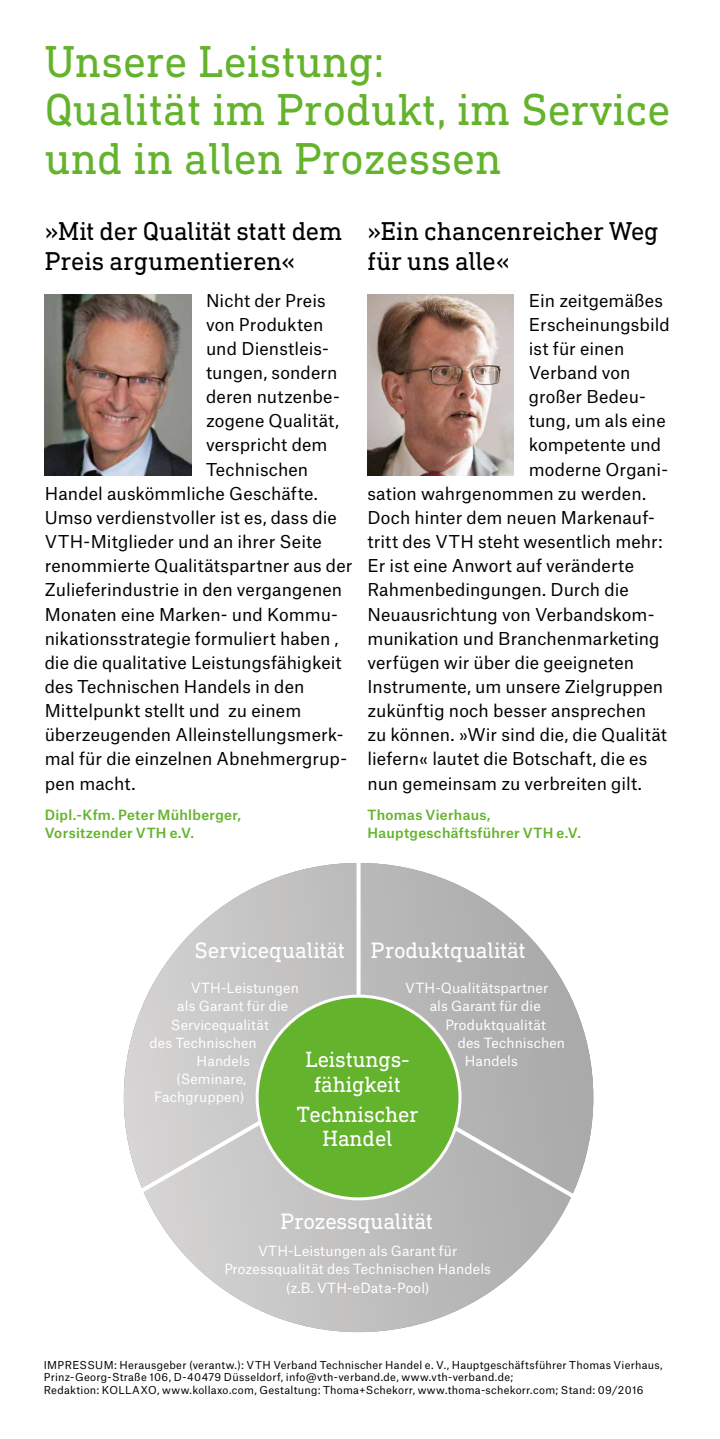
<style>
.page{position:relative;width:720px;height:1439px;background:#fff}
.page>*{position:absolute;margin:0;border:0;box-sizing:border-box;transform-origin:0 0}
.t1{font:45.5px/48.3px "DIN Next Slab Pro";color:#64b32c}
.t2{font:26.25px/30.1px "DIN Next Slab Pro";letter-spacing:-.005em;color:#000}
.t3{font:22.75px "DIN Next Slab Pro";letter-spacing:-.01em;color:#fff}
.t4{font:22.4px/24.2px "DIN Next Slab Pro";letter-spacing:-.005em;color:#fff;text-align:center}
.t5{font:16.97px "Atlas Grotesk";letter-spacing:.005em;color:#000}
.t6{font:13.47px/18.2px "Atlas Grotesk";letter-spacing:.01em;color:#fff;text-align:center}
.t7{font:500 13.47px/18.2px "Atlas Grotesk";letter-spacing:.025em;color:#64b32c}
.t8{font:10.5px/12.1px "Atlas Grotesk";letter-spacing:.025em;color:#000}
</style>
<div class="page">
<img style="left:367px;top:294px;width:146px;height:181px">
<img style="left:45px;top:294px;width:146px;height:181px">
<div style="left:124px;top:863px;width:469px;height:469px;background:linear-gradient(to right,#d5d4d4,#a8a8a8);border-radius:235px"></div>
<svg style="left:356px;top:863px;width:4px;height:131px"></svg>
<svg style="left:423px;top:1107px;width:171px;height:165px"></svg>
<svg style="left:123px;top:1098px;width:175px;height:164px"></svg>
<div style="left:257px;top:996px;width:203px;height:203px;background:#64b32c;border-radius:50%"></div>
<h1 class="t1" style="left:45px;top:37px;width:627px">Unsere Leistung:<br>Qualität im Produkt, im Service und in allen Prozessen</h1>
<h2 class="t2" style="left:45px;top:216px;width:299px">»Mit der Qualität statt dem<br>Preis argumentieren«</h2>
<p class="t5" style="left:206px;top:286px;width:121px">Nicht der Preis</p>
<p class="t5" style="left:206px;top:310px;width:119px">von Produkten</p>
<p class="t5" style="left:206px;top:335px;width:124px">und Dienstleis-</p>
<p class="t5" style="left:206px;top:359px;width:133px">tungen, sondern</p>
<p class="t5" style="left:206px;top:383px;width:135px">deren nutzenbe-</p>
<p class="t5" style="left:206px;top:407px;width:134px">zogene Qualität,</p>
<p class="t5" style="left:206px;top:431px;width:123px">verspricht dem</p>
<p class="t5" style="left:206px;top:455px;width:104px">Technischen</p>
<p class="t5" style="left:45px;top:479px;width:274px">Handel auskömmliche Geschäfte.</p>
<p class="t5" style="left:45px;top:504px;width:294px">Umso verdienstvoller ist es, dass die</p>
<p class="t5" style="left:45px;top:528px;width:278px">VTH-Mitglieder und an ihrer Seite</p>
<p class="t5" style="left:45px;top:552px;width:309px">renommierte Qualitätspartner aus der</p>
<p class="t5" style="left:45px;top:576px;width:299px">Zulieferindustrie in den vergangenen</p>
<p class="t5" style="left:45px;top:600px;width:295px">Monaten eine Marken- und Kommu-</p>
<p class="t5" style="left:45px;top:624px;width:295px">nikationsstrategie formuliert haben ,</p>
<p class="t5" style="left:45px;top:649px;width:298px">die die qualitative Leistungsfähigkeit</p>
<p class="t5" style="left:45px;top:673px;width:261px">des Technischen Handels in den</p>
<p class="t5" style="left:45px;top:697px;width:258px">Mittelpunkt stellt und zu einem</p>
<p class="t5" style="left:45px;top:721px;width:300px">überzeugenden Alleinstellungsmerk-</p>
<p class="t5" style="left:45px;top:745px;width:304px">mal für die einzelnen Abnehmergrup-</p>
<p class="t5" style="left:45px;top:769px;width:92px">pen macht.</p>
<p class="t7" style="left:45px;top:804px;width:198px">Dipl.-Kfm. Peter Mühlberger,<br>Vorsitzender VTH e.V.</p>
<h2 class="t2" style="left:367px;top:216px;width:292px">»Ein chancenreicher Weg für uns alle«</h2>
<p class="t5" style="left:528px;top:286px;width:135px">Ein zeitgemäßes</p>
<p class="t5" style="left:528px;top:310px;width:143px">Erscheinungsbild</p>
<p class="t5" style="left:528px;top:335px;width:97px">ist für einen</p>
<p class="t5" style="left:528px;top:359px;width:103px">Verband von</p>
<p class="t5" style="left:528px;top:383px;width:119px">großer Bedeu-</p>
<p class="t5" style="left:528px;top:407px;width:138px">tung, um als eine</p>
<p class="t5" style="left:528px;top:431px;width:134px">kompetente und</p>
<p class="t5" style="left:528px;top:455px;width:141px">moderne Organi-</p>
<p class="t5" style="left:367px;top:479px;width:280px">sation wahrgenommen zu werden.</p>
<p class="t5" style="left:367px;top:504px;width:289px">Doch hinter dem neuen Markenauf-</p>
<p class="t5" style="left:367px;top:528px;width:296px">tritt des VTH steht wesentlich mehr:</p>
<p class="t5" style="left:367px;top:552px;width:268px">Er ist eine Anwort auf veränderte</p>
<p class="t5" style="left:367px;top:576px;width:263px">Rahmenbedingungen. Durch die</p>
<p class="t5" style="left:367px;top:600px;width:288px">Neuausrichtung von Verbandskom-</p>
<p class="t5" style="left:367px;top:624px;width:293px">munikation und Branchenmarketing</p>
<p class="t5" style="left:367px;top:649px;width:268px">verfügen wir über die geeigneten</p>
<p class="t5" style="left:367px;top:673px;width:297px">Instrumente, um unsere Zielgruppen</p>
<p class="t5" style="left:367px;top:697px;width:280px">zukünftig noch besser ansprechen</p>
<p class="t5" style="left:367px;top:721px;width:301px">zu können. »Wir sind die, die Qualität</p>
<p class="t5" style="left:367px;top:745px;width:281px">liefern« lautet die Botschaft, die es</p>
<p class="t5" style="left:367px;top:769px;width:276px">nun gemeinsam zu verbreiten gilt.</p>
<p class="t7" style="left:367px;top:804px;width:215px">Thomas Vierhaus,<br>Hauptgeschäftsführer VTH e.V.</p>
<h3 class="t3" style="left:194px;top:937px;width:332px">Servicequalität Produktqualität</h3>
<p class="t6" style="left:405px;top:977px;width:144px">VTH-Qualitätspartner</p>
<p class="t6" style="left:429px;top:995px;width:112px">als Garant für die</p>
<p class="t6" style="left:445px;top:1014px;width:102px">Produktqualität</p>
<p class="t6" style="left:457px;top:1032px;width:109px">des Technischen</p>
<p class="t6" style="left:464px;top:1050px;width:55px">Handels</p>
<p class="t6" style="left:191px;top:977px;width:109px">VTH-Leistungen</p>
<p class="t6" style="left:177px;top:995px;width:112px">als Garant für die</p>
<p class="t6" style="left:171px;top:1014px;width:100px">Servicequalität</p>
<p class="t6" style="left:149px;top:1032px;width:109px">des Technischen</p>
<p class="t6" style="left:196px;top:1050px;width:55px">Handels</p>
<p class="t6" style="left:176px;top:1068px;width:72px">(Seminare,</p>
<p class="t6" style="left:154px;top:1086px;width:92px">Fachgruppen)</p>
<h3 class="t4" style="left:305px;top:1047px;width:106px">Leistungs&shy;fähigkeit</h3>
<h3 class="t4" style="left:296px;top:1102px;width:123px">Technischer<br>Handel</h3>
<h3 class="t3" style="left:280px;top:1208px;width:154px">Prozessqualität</h3>
<p class="t6" style="left:224px;top:1240px;width:268px">VTH-Leistungen als Garant für<br>Prozessqualität des Technischen Handels (z.B. VTH-eData-Pool)</p>
<p class="t8" style="left:44px;top:1358px;width:620px">IMPRESSUM: Herausgeber (verantw.): VTH Verband Technischer Handel e. V., Hauptgeschäftsführer Thomas Vierhaus,<br>Prinz-Georg-Straße 106, D-40479 Düsseldorf, info@vth-verband.de, www.vth-verband.de;<br>Redaktion: KOLLAXO, www.kollaxo.com, Gestaltung: Thoma+Schekorr, www.thoma-schekorr.com; Stand: 09/2016</p>
</div>
